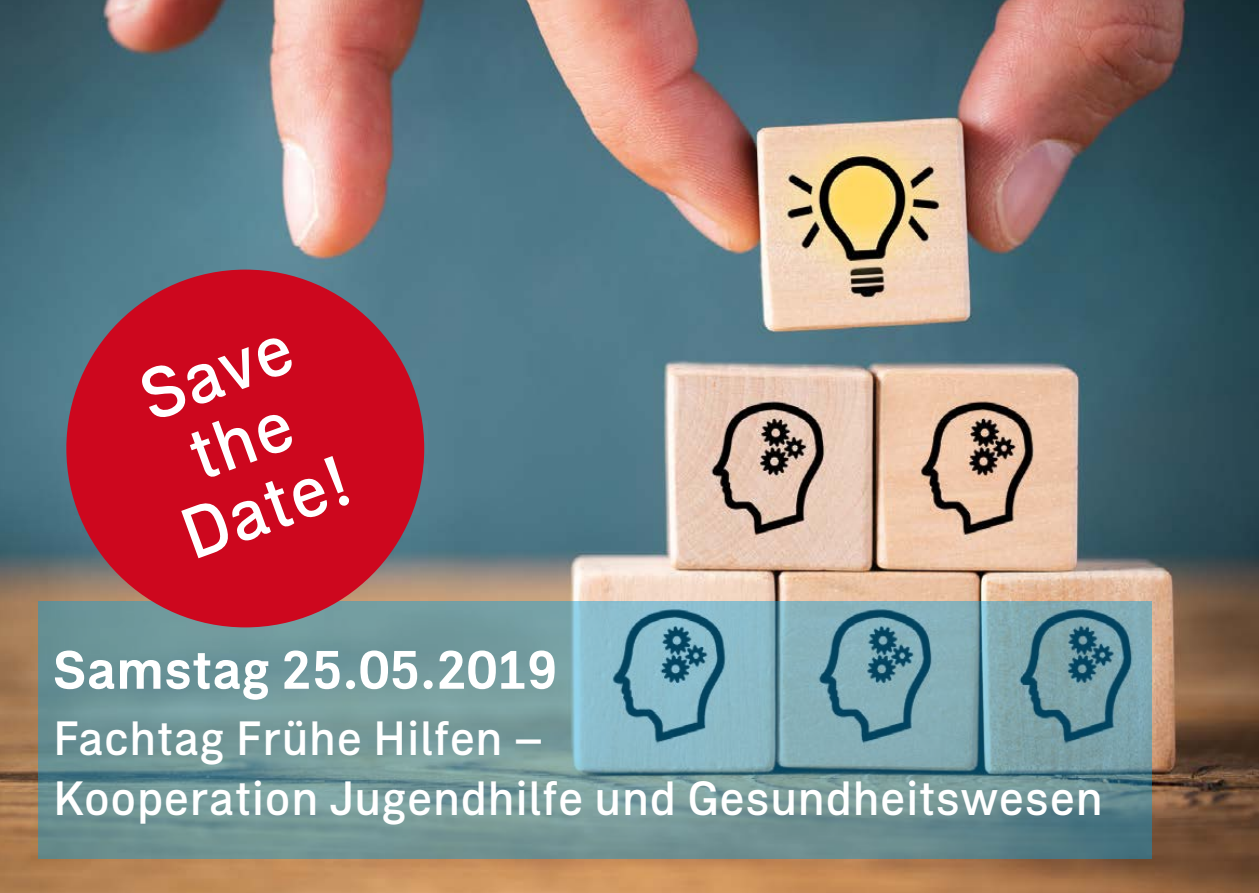
<style>
.page{position:relative;width:1259px;height:893px;background:#fff}
.page>*{position:absolute;margin:0;border:0;box-sizing:border-box;transform-origin:0 0}
.t1{font:500 72px/72px "Zimmer";color:#fff;text-align:center}
.t2{font:700 54px "Zimmer";color:#fff}
.t3{font:500 48px/60px "Zimmer";color:#fff}
</style>
<div class="page">
<img style="left:0;top:0;width:1259px;height:893px">
<svg style="left:39px;top:601px;width:1112px;height:258px;background:#70999f"></svg>
<div style="left:66px;top:270px;width:358px;height:357px;background:#cd071e;border-radius:50%"></div>
<h1 class="t1" style="left:122px;top:367px;width:177px;rotate:-20deg">Save the<br>Date!</h1>
<p class="t2" style="left:53px;top:638px;width:506px">Samstag 25.05.2019</p>
<p class="t3" style="left:53px;top:707px;width:1052px">Fachtag Frühe Hilfen –<br>Kooperation Jugendhilfe und Gesundheitswesen</p>
</div>
